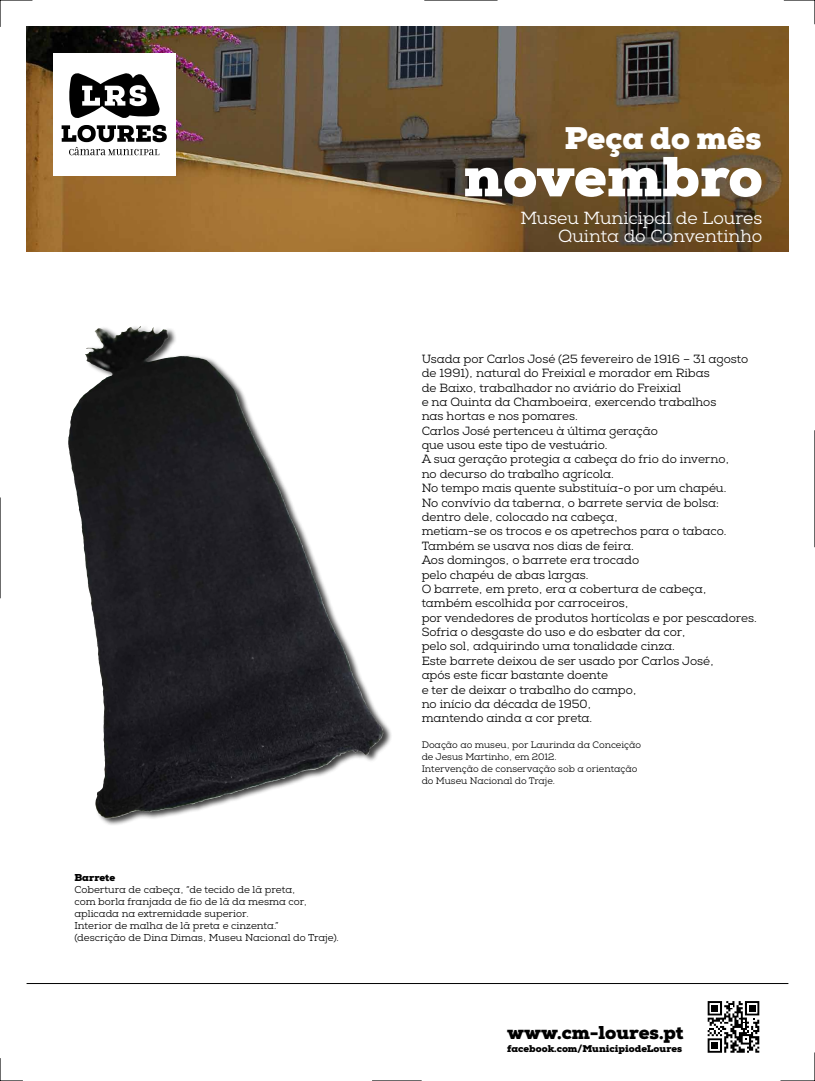
<style>
.page{position:relative;width:815px;height:1081px;background:#fff}
.page>*{position:absolute;margin:0;border:0;box-sizing:border-box;transform-origin:0 0}
.t1{font:900 56.25px "Nexa Slab";color:#fff}
.t2{font:900 31.25px "Nexa Slab";color:#fff}
.t3{font:900 18.56px "Nexa Slab";color:#000}
.t4{font:17.5px/18.1px "Nexa Slab";color:#fff;text-align:right}
.t5{font:11.88px/14.4px "Nexa Slab";letter-spacing:-.005em;color:#000}
.t6{font:10px/12px "Nexa Slab";color:#000}
.t7{font:900 10px "Nexa Slab";color:#000}
.t8{font:900 9.81px "Nexa Slab";color:#000}
.t9{font:9.38px/11.9px "Nexa Slab";color:#000}
</style>
<div class="page">
<img style="left:27px;top:27px;width:761px;height:225px">
<svg style="left:707px;top:1001px;width:53px;height:52px"></svg>
<hr style="left:27px;top:983px;width:761px;height:1px;background:#000">
<svg style="left:53px;top:53px;width:122px;height:122px"></svg>
<svg style="left:0;top:0;width:33px;height:27px"></svg>
<svg style="left:784px;top:0;width:31px;height:24px"></svg>
<hr style="left:424px;top:0;width:74px;height:1px;background:#000">
<hr style="left:372px;top:1080px;width:50px;height:1px;background:#000">
<svg style="left:0;top:1058px;width:23px;height:23px"></svg>
<hr style="left:0;top:497px;width:1px;height:101px;background:#000">
<hr style="left:814px;top:430px;width:1px;height:117px;background:#000">
<svg style="left:780px;top:1052px;width:35px;height:29px"></svg>
<div style="left:68px;top:324px;width:324px;height:502px;background:#000;opacity:.75"></div>
<img style="left:121px;top:326px;width:19px;height:8px">
<p class="t7" style="left:74px;top:871px;width:42px">Barrete</p>
<p class="t6" style="left:74px;top:884px;width:266px">Cobertura de cabeça, “de tecido de lã preta,<br>com borla franjada de fio de lã da mesma cor, aplicada na extremidade superior.<br>Interior de malha de lã preta e cinzenta.”<br>(descrição de Dina Dimas, Museu Nacional do Traje).</p>
<h2 class="t2" style="left:565px;top:119px;width:198px">Peça do mês</h2>
<h1 class="t1" style="left:463px;top:141px;width:301px">novembro</h1>
<h3 class="t4" style="left:520px;top:210px;width:243px">Museu Municipal de Loures<br>Quinta do Conventinho</h3>
<p class="t5" style="left:422px;top:352px;width:337px">Usada por Carlos José (25 fevereiro de 1916 – 31 agosto de 1991), natural do Freixial e morador em Ribas<br>de Baixo, trabalhador no aviário do Freixial<br>e na Quinta da Chamboeira, exercendo trabalhos<br>nas hortas e nos pomares.<br>Carlos José pertenceu à última geração<br>que usou este tipo de vestuário.<br>A sua geração protegia a cabeça do frio do inverno,<br>no decurso do trabalho agrícola.<br>No tempo mais quente substituía-o por um chapéu.<br>No convívio da taberna, o barrete servia de bolsa: dentro dele, colocado na cabeça,<br>metiam-se os trocos e os apetrechos para o tabaco.<br>Também se usava nos dias de feira.<br>Aos domingos, o barrete era trocado<br>pelo chapéu de abas largas.<br>O barrete, em preto, era a cobertura de cabeça, também escolhida por carroceiros,<br>por vendedores de produtos hortícolas e por pescadores.<br>Sofria o desgaste do uso e do esbater da cor,<br>pelo sol, adquirindo uma tonalidade cinza.<br>Este barrete deixou de ser usado por Carlos José,<br>após este ficar bastante doente<br>e ter de deixar o trabalho do campo,<br>no início da década de 1950,<br>mantendo ainda a cor preta.</p>
<p class="t9" style="left:422px;top:739px;width:221px">Doação ao museu, por Laurinda da Conceição de Jesus Martinho, em 2012.<br>Intervenção de conservação sob a orientação do Museu Nacional do Traje.</p>
<h3 class="t3" style="left:507px;top:1021px;width:178px">www.cm-loures.pt</h3>
<p class="t8" style="left:507px;top:1042px;width:176px">facebook.com/MunicipiodeLoures</p>
</div>
